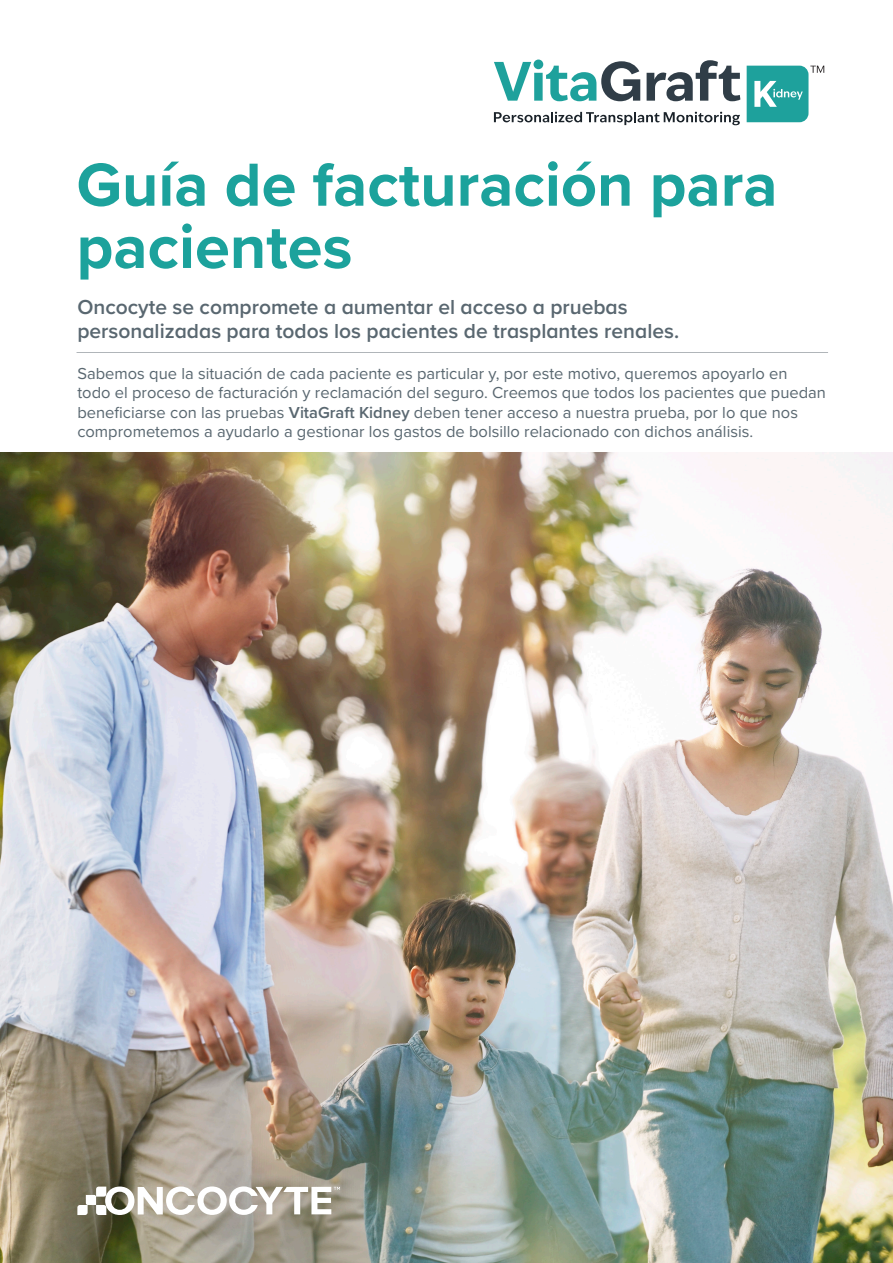
<style>
.page{position:relative;width:893px;height:1263px;background:#fff}
.page>*{position:absolute;margin:0;border:0;box-sizing:border-box;transform-origin:0 0}
.t1{font:700 63px/62.2px "Proxima Nova";color:#1ca29c}
.Header_-_Align_Center{font:600 21px/24px "Proxima Nova";color:#596770}
.Subtitle{font:16.5px/19.5px "Proxima Nova";color:#596770}
.s1{font-weight:600}
</style>
<div class="page">
<img style="left:0;top:453px;width:893px;height:810px">
<svg style="left:494px;top:60px;width:146px;height:41px"></svg>
<svg style="left:647px;top:60px;width:93px;height:41px"></svg>
<svg style="left:494px;top:112px;width:246px;height:13px"></svg>
<svg style="left:747px;top:66px;width:77px;height:56px"></svg>
<hr style="left:77px;top:352px;width:751px;height:1px;background:#303d47">
<svg style="left:77px;top:1186px;width:263px;height:29px"></svg>
<p class="t1" style="left:77px;top:152px;width:703px">Guía de facturación para pacientes</p>
<p class="Header_-_Align_Center" style="left:77px;top:294px;width:603px">Oncocyte se compromete a aumentar el acceso a pruebas personalizadas para todos los pacientes de trasplantes renales.</p>
<p class="Subtitle" style="left:77px;top:363px;width:750px">Sabemos que la situación de cada paciente es particular y, por este motivo, queremos apoyarlo en<br>todo el proceso de facturación y reclamación del seguro. Creemos que todos los pacientes que puedan beneficiarse con las pruebas <span class="s1">VitaGraft Kidney</span> deben tener acceso a nuestra prueba, por lo que nos comprometemos a ayudarlo a gestionar los gastos de bolsillo relacionado con dichos análisis.</p>
</div>
